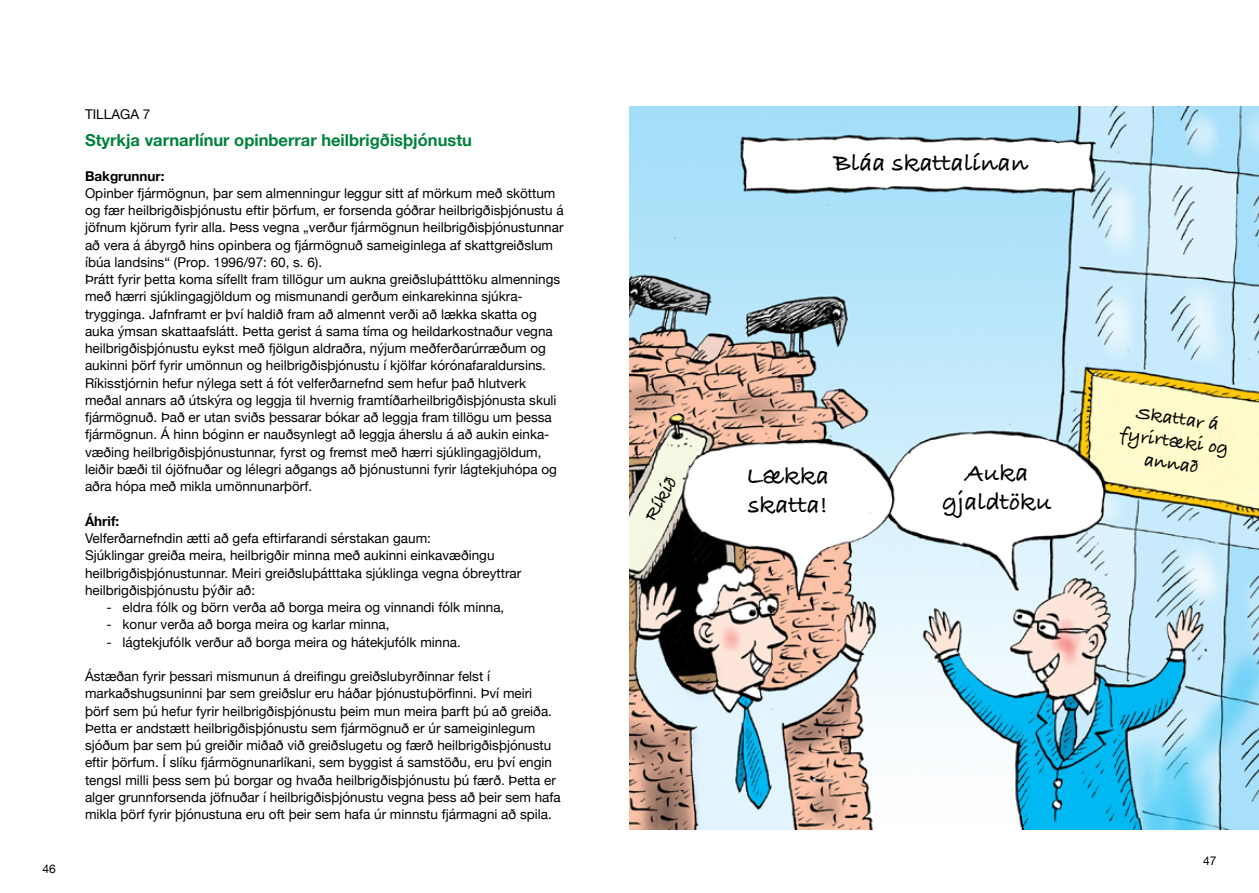
<style>
.page{position:relative;width:1259px;height:893px;background:#fff}
.page>*{position:absolute;margin:0;border:0;box-sizing:border-box;transform-origin:0 0}
.t1{font:700 25.5px/28.5px "Bradley Hand ITCTT";color:#000}
.t2{font:700 19.5px/22.5px "Bradley Hand ITCTT";color:#000;text-align:center}
.t3{font:700 16.5px "Helvetica Neue";color:#00823d}
.t4{font:13.5px/17.2px "Helvetica Neue";color:#000}
.t5{font:700 13.5px "Helvetica Neue";color:#000}
.t6{font:12px "Helvetica Neue";color:#000}
</style>
<div class="page">
<img style="left:629px;top:106px;width:630px;height:723px">
<svg style="left:759px;top:144px;width:314px;height:41px"></svg>
<p class="t6" style="left:43px;top:860px;width:15px">46</p>
<p class="t4" style="left:85px;top:107px;width:67px">TILLAGA 7</p>
<p class="t3" style="left:85px;top:127px;width:388px">Styrkja varnarlínur opinberrar heilbrigðisþjónustu</p>
<p class="t5" style="left:85px;top:165px;width:81px">Bakgrunnur:</p>
<p class="t4" style="left:85px;top:185px;width:480px">Opinber fjármögnun, þar sem almenningur leggur sitt af mörkum með sköttum og fær heilbrigðisþjónustu eftir þörfum, er forsenda góðrar heilbrigðisþjónustu á jöfnum kjörum fyrir alla. Þess vegna „verður fjármögnun heilbrigðisþjónustunnar að vera á ábyrgð hins opinbera og fjármögnuð sameiginlega af skattgreiðslum íbúa landsins“ (Prop. 1996/97: 60, s. 6).<br>Þrátt fyrir þetta koma sífellt fram tillögur um aukna greiðsluþátttöku almennings með hærri sjúklingagjöldum og mismunandi gerðum einkarekinna sjúkra&shy;trygginga. Jafnframt er því haldið fram að almennt verði að lækka skatta og auka ýmsan skattaafslátt. Þetta gerist á sama tíma og heildarkostnaður vegna heilbrigðisþjónustu eykst með fjölgun aldraðra, nýjum meðferðarúrræðum og aukinni þörf fyrir umönnun og heilbrigðisþjónustu í kjölfar kórónafaraldursins.<br>Ríkisstjórnin hefur nýlega sett á fót velferðarnefnd sem hefur það hlutverk meðal annars að útskýra og leggja til hvernig framtíðarheilbrigðisþjónusta skuli fjármögnuð. Það er utan sviðs þessarar bókar að leggja fram tillögu um þessa fjármögnun. Á hinn bóginn er nauðsynlegt að leggja áherslu á að aukin einka&shy;væðing heilbrigðisþjónustunnar, fyrst og fremst með hærri sjúklingagjöldum, leiðir bæði til ójöfnuðar og lélegri aðgangs að þjónustunni fyrir lágtekjuhópa og aðra hópa með mikla umönnunarþörf.</p>
<p class="t5" style="left:85px;top:510px;width:36px">Áhrif:</p>
<p class="t4" style="left:85px;top:530px;width:438px">Velferðarnefndin ætti að gefa eftirfarandi sérstakan gaum:<br>Sjúklingar greiða meira, heilbrigðir minna með aukinni einkavæðingu heilbrigðisþjónustunnar. Meiri greiðsluþátttaka sjúklinga vegna óbreyttrar heilbrigðisþjónustu þýðir að:</p>
<p class="t4" style="left:106px;top:599px;width:399px">- eldra fólk og börn verða að borga meira og vinnandi fólk minna,</p>
<p class="t4" style="left:106px;top:617px;width:285px">- konur verða að borga meira og karlar minna,</p>
<p class="t4" style="left:106px;top:634px;width:356px">- lágtekjufólk verður að borga meira og hátekjufólk minna.</p>
<p class="t4" style="left:85px;top:668px;width:477px">Ástæðan fyrir þessari mismunun á dreifingu greiðslubyrðinnar felst í markaðshugsuninni þar sem greiðslur eru háðar þjónustuþörfinni. Því meiri<br>þörf sem þú hefur fyrir heilbrigðisþjónustu þeim mun meira þarft þú að greiða.<br>Þetta er andstætt heilbrigðisþjónustu sem fjármögnuð er úr sameiginlegum sjóðum þar sem þú greiðir miðað við greiðslugetu og færð heilbrigðisþjónustu eftir þörfum. Í slíku fjármögnunarlíkani, sem byggist á samstöðu, eru því engin tengsl milli þess sem þú borgar og hvaða heilbrigðisþjónustu þú færð. Þetta er alger grunnforsenda jöfnuðar í heilbrigðisþjónustu vegna þess að þeir sem hafa mikla þörf fyrir þjónustuna eru oft þeir sem hafa úr minnstu fjármagni að spila.</p>
<h1 class="t1" style="left:833px;top:147px;width:196px">Bláa skattalínan</h1>
<h2 class="t2" style="left:638px;top:514px;width:49px;rotate:-61deg">Ríkið</h2>
<h1 class="t1" style="left:942px;top:458px;width:111px;text-align:center">Auka gjaldtöku</h1>
<h1 class="t1" style="left:746px;top:461px;width:84px">Lækka skatta!</h1>
<h2 class="t2" style="left:1125px;top:399px;width:111px;rotate:8deg">Skattar á fyrirtæki og annað</h2>
<p class="t6" style="left:1203px;top:852px;width:15px">47</p>
</div>
